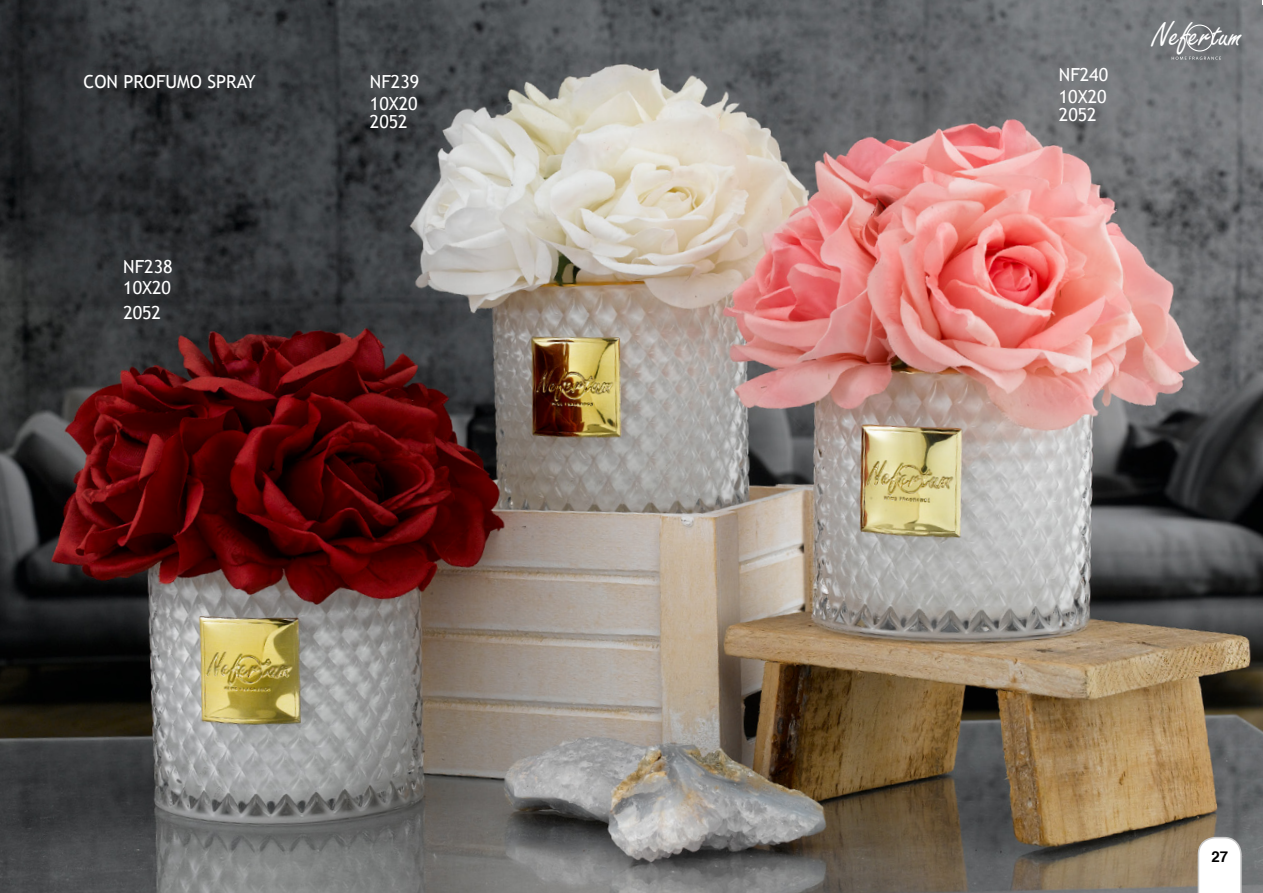
<style>
.page{position:relative;width:1263px;height:893px;background:#fff}
.page>*{position:absolute;margin:0;border:0;box-sizing:border-box;transform-origin:0 0}
.t1{font:36.6px "Freestyle Script";color:#fff}
.t2{font:18px/21.6px "Trebuchet MS";color:#fff}
.t3{font:700 15px "Helvetica";color:#000}
</style>
<div class="page">
<img style="left:0;top:0;width:1263px;height:893px">
<svg style="left:1198px;top:837px;width:44px;height:56px"></svg>
<div style="left:1186px;top:25px;width:27px;height:27px;border:1px solid #fff;border-radius:50%"></div>
<svg style="left:1172px;top:57px;width:49px;height:3px"></svg>
<p class="t2" style="left:84px;top:71px;width:174px">CON PROFUMO SPRAY</p>
<p class="t2" style="left:123px;top:256px;width:51px">NF238<br>10X20</p>
<p class="t2" style="left:123px;top:302px;width:39px">2052</p>
<p class="t2" style="left:370px;top:71px;width:51px">NF239<br>10X20</p>
<p class="t2" style="left:1059px;top:64px;width:51px">NF240<br>10X20</p>
<p class="t2" style="left:1059px;top:104px;width:39px">2052</p>
<p class="t2" style="left:370px;top:111px;width:39px">2052</p>
<h1 class="t1" style="left:1152px;top:15px;width:92px">Nefertum</h1>
<p class="t3" style="left:1211px;top:844px;width:18px">27</p>
</div>
